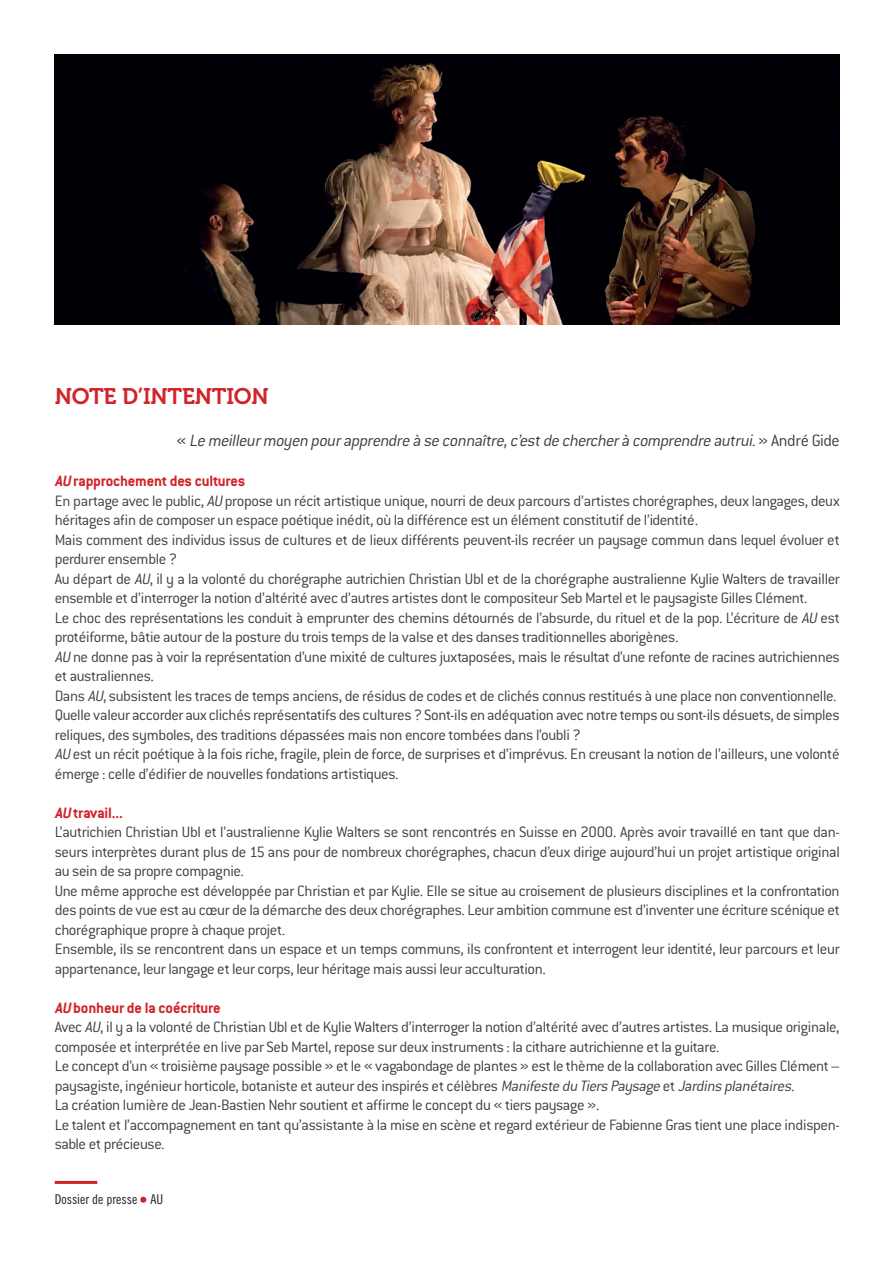
<style>
.page{position:relative;width:893px;height:1263px;background:#fff}
.page>*{position:absolute;margin:0;border:0;box-sizing:border-box;transform-origin:0 0}
.t1{font:22.5px "Museo 700";letter-spacing:-.01em;color:#d1232a}
.t2{font:italic 300 18px "Conduit ITC";color:#3e3e3f}
.t3{font:300 16.5px/19.5px "Conduit ITC";letter-spacing:-.025em;color:#3e3e3f}
.t4{font:13.5px "Trade Gothic Cond Eighteen";color:#231f20}
.s1{font-style:normal}
.s2{font-weight:700;font-style:italic;color:#d1232a}
.s3{font-weight:700;color:#d1232a}
.s4{font-style:italic}
</style>
<div class="page">
<img style="left:55px;top:54px;width:785px;height:271px">
<svg style="left:140px;top:1197px;width:6px;height:6px"></svg>
<hr style="left:55px;top:1181px;width:42px;height:3px;background:#d1232a">
<h1 class="t1" style="left:55px;top:383px;width:216px">NOTE D’INTENTION</h1>
<p class="t2" style="left:176px;top:430px;width:665px"><span class="s1">«</span> Le meilleurmoyen pourapprendre à se connaître,c’estde chercherà comprendre autrui.<span class="s1">» A n d r é G i d e</span></p>
<p class="t3" style="left:55px;top:471px;width:787px"><span class="s2">AU</span> <span class="s3">rapprochement des cultures<br></span>En partage avec le public, <span class="s4">AU</span> propose un récit artistique unique, nourri de deux parcours d’artistes chorégraphes, deux langages, deux héritages afin de composer un espace poétique inédit, où la différence est un élément constitutif de l’identité.<br>Mais comment des individus issus de cultures et de lieux différents peuvent-ils recréer un paysage commun dans lequel évoluer et perdurer ensemble ?<br>Au départ de <span class="s4">AU</span>, il y a la volonté du chorégraphe autrichien Christian Ubl et de la chorégraphe australienne Kylie Walters de travailler ensemble et d’interroger la notion d’altérité avec d’autres artistes dont le compositeur Seb Martel et le paysagiste Gilles Clément.<br>Le choc des représentations les conduit à emprunter des chemins détournés de l’absurde, du rituel et de la pop. L’écriture de <span class="s4">AU</span> est protéiforme, bâtie autour de la posture du trois temps de la valse et des danses traditionnelles aborigènes.<br><span class="s4">AU</span> ne donne pas à voir la représentation d’une mixité de cultures juxtaposées, mais le résultat d’une refonte de racines autrichiennes et australiennes.<br>Dans <span class="s4">AU</span>, subsistent les traces de temps anciens, de résidus de codes et de clichés connus restitués à une place non conventionnelle.<br>Quelle valeur accorder aux clichés représentatifs des cultures ? Sont-ils en adéquation avec notre temps ou sont-ils désuets, de simples reliques, des symboles, des traditions dépassées mais non encore tombées dans l’oubli ?<br><span class="s4">AU</span> est un récit poétique à la fois riche, fragile, plein de force, de surprises et d’imprévus. En creusant la notion de l’ailleurs, une volonté émerge : celle d’édifier de nouvelles fondations artistiques.</p>
<p class="t3" style="left:55px;top:803px;width:787px"><span class="s2">AU</span> <span class="s3">travail...<br></span>L’autrichien Christian Ubl et l’australienne Kylie Walters se sont rencontrés en Suisse en 2000. Après avoir travaillé en tant que dan&shy;seurs interprètes durant plus de 15 ans pour de nombreux chorégraphes, chacun d’eux dirige aujourd’hui un projet artistique original au sein de sa propre compagnie.<br>Une même approche est développée par Christian et par Kylie. Elle se situe au croisement de plusieurs disciplines et la confrontation des points de vue est au cœur de la démarche des deux chorégraphes. Leur ambition commune est d’inventer une écriture scénique et chorégraphique propre à chaque projet.<br>Ensemble, ils se rencontrent dans un espace et un temps communs, ils confrontent et interrogent leur identité, leur parcours et leur appartenance, leur langage et leur corps, leur héritage mais aussi leur acculturation.</p>
<p class="t3" style="left:55px;top:998px;width:786px"><span class="s2">AU</span> <span class="s3">bonheur de la coécriture<br></span>Avec <span class="s4">AU</span>, il y a la volonté de Christian Ubl et de Kylie Walters d’interroger la notion d’altérité avec d’autres artistes. La musique originale, composée et interprétée en live par Seb Martel, repose sur deux instruments : la cithare autrichienne et la guitare.<br>Le concept d’un « troisième paysage possible » et le « vagabondage de plantes » est le thème de la collaboration avec Gilles Clément – paysagiste, ingénieur horticole, botaniste et auteur des inspirés et célèbres <span class="s4">Manifeste du Tiers Paysage</span> et <span class="s4">Jardins planétaires</span>.<br>La création lumière de Jean-Bastien Nehr soutient et affirme le concept du « tiers paysage ».<br>Le talent et l’accompagnement en tant qu’assistante à la mise en scène et regard extérieur de Fabienne Gras tient une place indispen&shy;sable et précieuse.</p>
<p class="t4" style="left:55px;top:1191px;width:110px">Dossier de presse AU</p>
</div>
